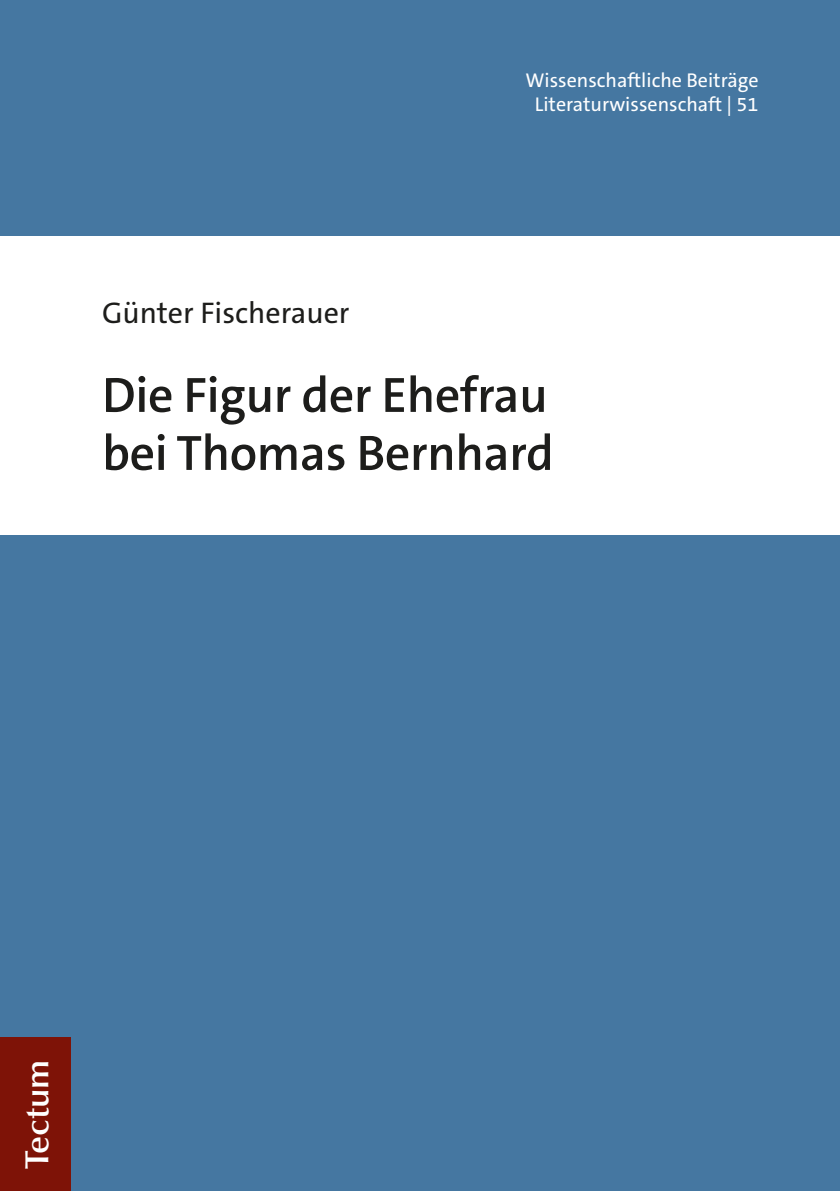
<style>
.page{position:relative;width:840px;height:1191px;background:#fff}
.page>*{position:absolute;margin:0;border:0;box-sizing:border-box;transform-origin:0 0}
.t1{font:600 50px/58px "The Sans C5";letter-spacing:-.01em;color:#1d1d1b}
.t2{font:600 33.6px "Optima";color:#fff}
.t3{font:30px "The Sans C5";color:#1d1d1b}
.t4{font:20px/24px "The Sans C5";color:#fff;text-align:center}
</style>
<div class="page">
<div style="left:0;top:0;width:839px;height:1191px;background:#4577a1"></div>
<div style="left:0;top:1038px;width:71px;height:153px;background:#7e1307"></div>
<div style="left:0;top:236px;width:839px;height:298px;background:#fff"></div>
<h3 class="t3" style="left:102px;top:293px;width:249px">Günter Fischerauer</h3>
<p class="t4" style="left:525px;top:68px;width:234px">Wissenschaftliche Beiträge<br>Literaturwissenschaft | 51</p>
<h1 class="t1" style="left:102px;top:366px;width:453px">Die Figur der Ehefrau bei Thomas Bernhard</h1>
<h2 class="t2" style="left:18px;top:1169px;width:111px;rotate:-90deg">Tectum</h2>
</div>
